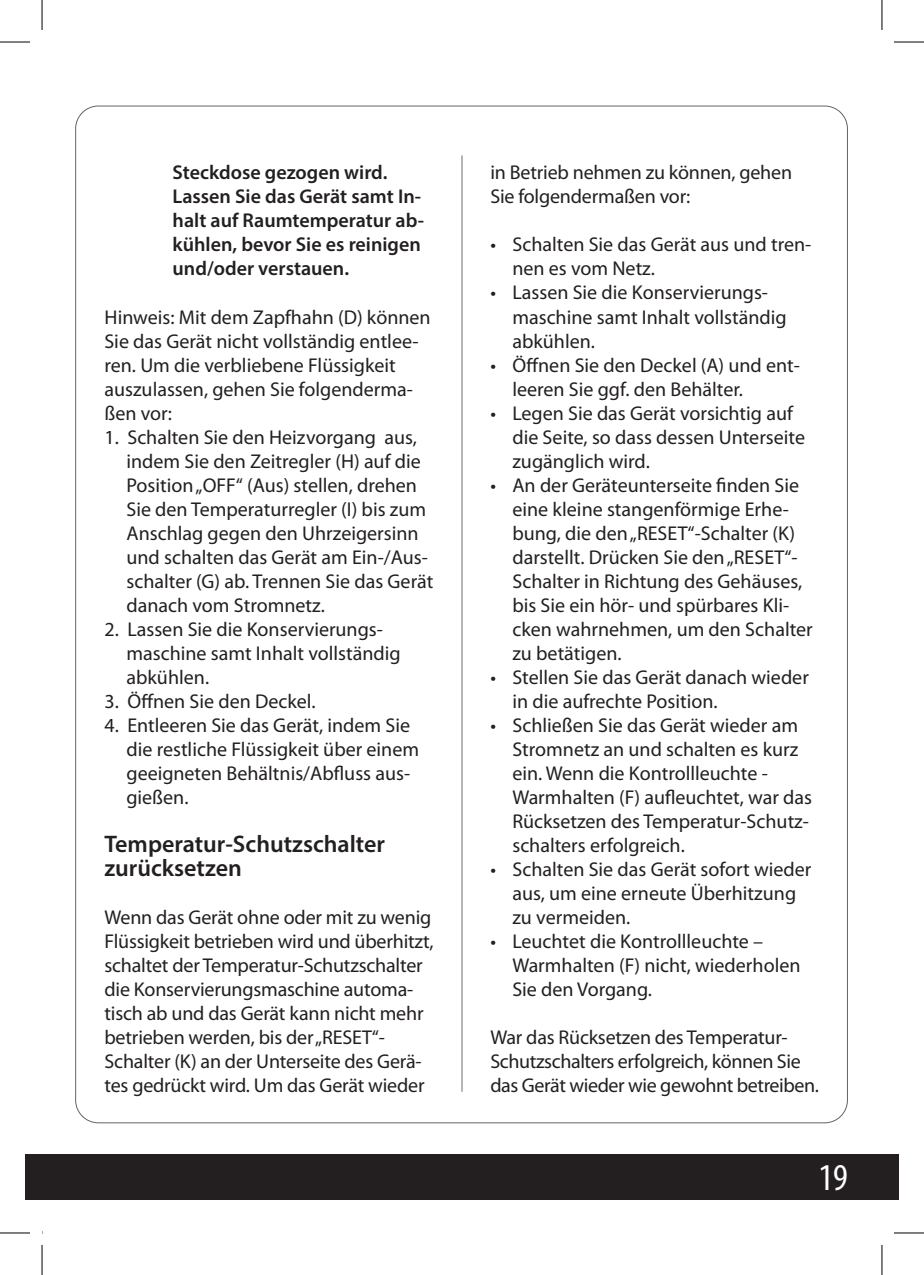
<style>
.page{position:relative;width:924px;height:1275px;background:#fff}
.page>*{position:absolute;margin:0;border:0;box-sizing:border-box;transform-origin:0 0}
.t1{font:condensed 38px "Myriad Pro";color:#fff}
.t2{font:600 24px/24px "Myriad Pro";color:#231f20}
.t3{font:20px/24px "Myriad Pro";color:#231f20}
.t4{font:600 20px/24px "Myriad Pro";color:#231f20}
.t5{font:20px/24px "Myriad Pro";letter-spacing:-.02em;color:#231f20}
</style>
<div class="page">
<div style="left:25px;top:1154px;width:873px;height:45px;background:#231f20"></div>
<hr style="left:461px;top:155px;width:1px;height:936px;background:#6c6d70">
<hr style="left:0;top:42px;width:30px;height:1px;background:#000">
<hr style="left:893px;top:42px;width:30px;height:1px;background:#000">
<hr style="left:0;top:1232px;width:30px;height:1px;background:#000">
<hr style="left:893px;top:1232px;width:30px;height:1px;background:#000">
<hr style="left:42px;top:0;width:1px;height:30px;background:#000">
<hr style="left:42px;top:1245px;width:1px;height:30px;background:#000">
<hr style="left:881px;top:0;width:1px;height:30px;background:#000">
<hr style="left:881px;top:1245px;width:1px;height:30px;background:#000">
<p class="t4" style="left:172px;top:160px;width:253px">Steckdose gezogen wird.<br>Lassen Sie das Gerät samt In&shy;halt auf Raumtemperatur ab&shy;kühlen, bevor Sie es reinigen und/oder verstauen.</p>
<p class="t3" style="left:104px;top:305px;width:327px">Hinweis: Mit dem Zapfhahn (D) können<br>Sie das Gerät nicht vollständig entlee&shy;ren. Um die verbliebene Flüssigkeit auszulassen, gehen Sie folgenderma&shy;ßen vor:</p>
<p class="t3" style="left:126px;top:425px;width:308px;text-indent:-22px">1. Schalten Sie den Heizvorgang aus, indem Sie den Zeitregler (H) auf die Position „OFF“ (Aus) stellen, drehen Sie den Temperaturregler (I) bis zum Anschlag gegen den Uhrzeigersinn und schalten das Gerät am Ein-/Aus&shy;schalter (G) ab. Trennen Sie das Gerät danach vom Stromnetz.</p>
<p class="t3" style="left:126px;top:617px;width:276px;text-indent:-22px">2. Lassen Sie die Konservierungs&shy;maschine samt Inhalt vollständig abkühlen.</p>
<p class="t3" style="left:104px;top:689px;width:212px">3. Öffnen Sie den Deckel.</p>
<p class="t3" style="left:126px;top:713px;width:294px;text-indent:-22px">4. Entleeren Sie das Gerät, indem Sie die restliche Flüssigkeit über einem geeigneten Behältnis/Abfluss aus&shy;gießen.</p>
<p class="t2" style="left:104px;top:831px;width:282px">Temperatur-Schutzschalter zurücksetzen</p>
<p class="t3" style="left:104px;top:905px;width:330px">Wenn das Gerät ohne oder mit zu wenig Flüssigkeit betrieben wird und überhitzt, schaltet der Temperatur-Schutzschalter die Konservierungsmaschine automa&shy;tisch ab und das Gerät kann nicht mehr betrieben werden, bis der „RESET“- Schalter (K) an der Unterseite des Gerä&shy;tes gedrückt wird. Um das Gerät wieder</p>
<p class="t3" style="left:490px;top:161px;width:303px">in Betrieb nehmen zu können, gehen<br>Sie folgendermaßen vor:</p>
<p class="t3" style="left:512px;top:233px;width:300px;text-indent:-22px">• Schalten Sie das Gerät aus und tren&shy;nen es vom Netz.</p>
<p class="t3" style="left:512px;top:281px;width:276px;text-indent:-22px">• Lassen Sie die Konservierungs&shy;maschine samt Inhalt vollständig abkühlen.</p>
<p class="t3" style="left:512px;top:353px;width:289px;text-indent:-22px">• Öffnen Sie den Deckel (A) und ent&shy;leeren Sie ggf. den Behälter.</p>
<p class="t3" style="left:512px;top:401px;width:294px;text-indent:-22px">• Legen Sie das Gerät vorsichtig auf die Seite, so dass dessen Unterseite zugänglich wird.</p>
<p class="t3" style="left:512px;top:473px;width:302px;text-indent:-22px">• An der Geräteunterseite finden Sie eine kleine stangenförmige Erhe&shy;bung, die den „RESET“-Schalter (K) darstellt. Drücken Sie den „RESET“-<br>Schalter in Richtung des Gehäuses, bis Sie ein hör- und spürbares Kli&shy;cken wahrnehmen, um den Schalter zu betätigen.</p>
<p class="t3" style="left:512px;top:665px;width:298px;text-indent:-22px">• Stellen Sie das Gerät danach wieder in die aufrechte Position.</p>
<p class="t3" style="left:512px;top:713px;width:301px;text-indent:-22px">• Schließen Sie das Gerät wieder am<br>Stromnetz an und schalten es kurz ein. Wenn die Kontrollleuchte -<br>Warmhalten (F) aufleuchtet, war das<br>Rücksetzen des Temperatur-Schutz&shy;schalters erfolgreich.</p>
<p class="t3" style="left:512px;top:857px;width:300px;text-indent:-22px">• Schalten Sie das Gerät sofort wieder aus, um eine erneute Überhitzung zu vermeiden.</p>
<p class="t3" style="left:512px;top:929px;width:289px;text-indent:-22px">• Leuchtet die Kontrollleuchte –<br>Warmhalten (F) nicht, wiederholen<br>Sie den Vorgang.</p>
<p class="t5" style="left:490px;top:1025px;width:330px">War das Rücksetzen des Temperatur-<br>Schutzschalters erfolgreich, können Sie das Gerät wieder wie gewohnt betreiben.</p>
<h1 class="t1" style="left:818px;top:1154px;width:31px">19</h1>
</div>
